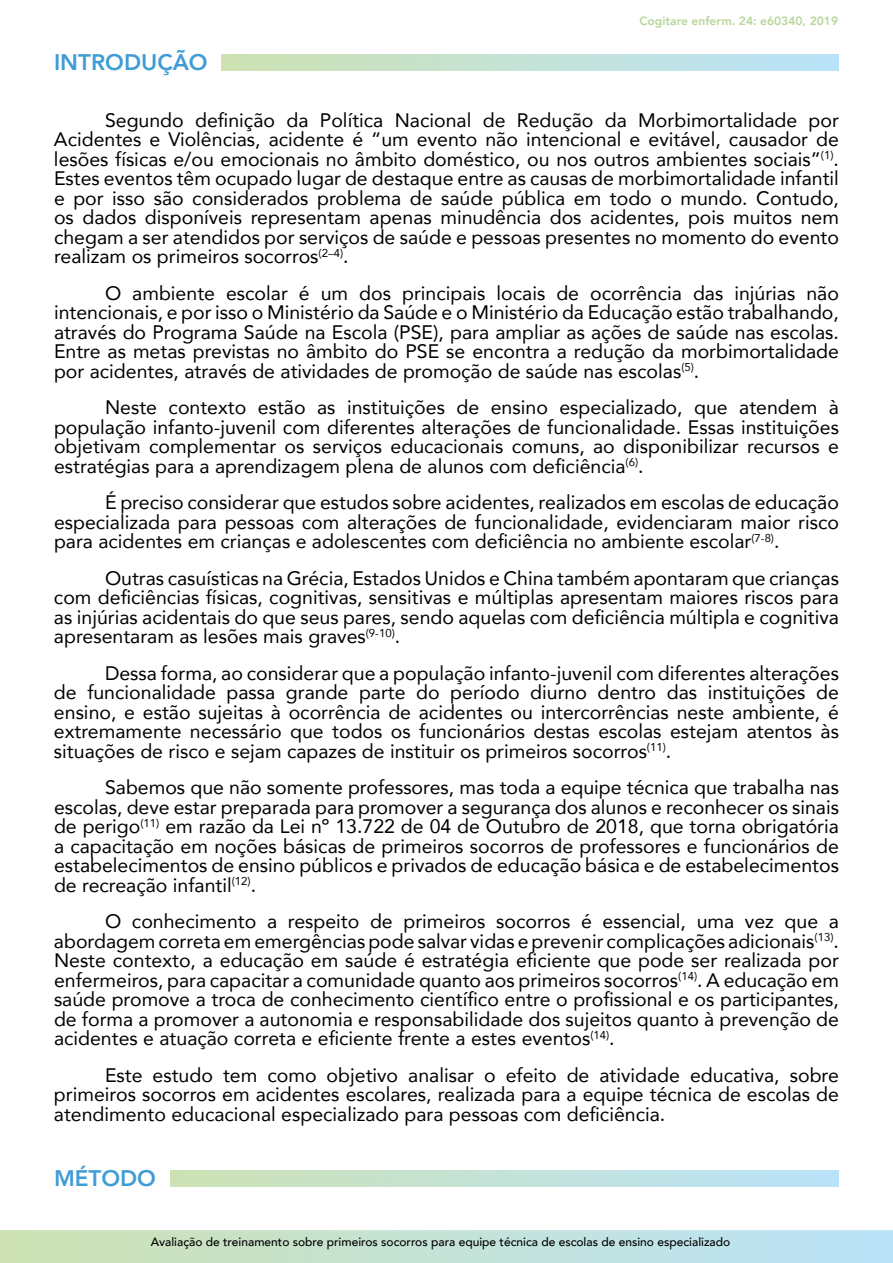
<style>
.page{position:relative;width:893px;height:1263px;background:#fff}
.page>*{position:absolute;margin:0;border:0;box-sizing:border-box;transform-origin:0 0}
.t1{font:800 22.5px "Avenir";color:#409cd4}
.t2{font:19.5px/19.5px "Avenir";color:#000;text-align:justify}
.t3{font:500 12px "Avenir";color:#000}
.t4{font:800 12px "Avenir";color:#b7d69b}
</style>
<div class="page">
<svg style="left:0;top:1230px;width:893px;height:33px"></svg>
<div style="left:221px;top:54px;width:618px;height:17px;background:linear-gradient(to right,#cee2b3,#bae3fb)"></div>
<div style="left:170px;top:1170px;width:669px;height:16px;background:linear-gradient(to right,#cee2b5,#bae3fb)"></div>
<p class="t4" style="left:639px;top:12px;width:200px">Cogitare enferm. 24: e60340, 2019</p>
<p class="t1" style="left:54px;top:45px;width:155px">INTRODUÇÃO</p>
<p class="t2" style="left:54px;top:109px;width:786px;text-indent:51px">Segundo definição da Política Nacional de Redução da Morbimortalidade por Acidentes e Violências, acidente é “um evento não intencional e evitável, causador de lesões físicas e/ou emocionais no âmbito doméstico, ou nos outros ambientes sociais”<sup>(1)</sup>.<br>Estes eventos têm ocupado lugar de destaque entre as causas de morbimortalidade infantil e por isso são considerados problema de saúde pública em todo o mundo. Contudo, os dados disponíveis representam apenas minudência dos acidentes, pois muitos nem chegam a ser atendidos por serviços de saúde e pessoas presentes no momento do evento realizam os primeiros socorros<sup>(2–4)</sup>.</p>
<p class="t2" style="left:54px;top:282px;width:786px;text-indent:51px">O ambiente escolar é um dos principais locais de ocorrência das injúrias não intencionais, e por isso o Ministério da Saúde e o Ministério da Educação estão trabalhando, através do Programa Saúde na Escola (PSE), para ampliar as ações de saúde nas escolas.<br>Entre as metas previstas no âmbito do PSE se encontra a redução da morbimortalidade por acidentes, através de atividades de promoção de saúde nas escolas<sup>(5)</sup>.</p>
<p class="t2" style="left:54px;top:397px;width:786px;text-indent:51px">Neste contexto estão as instituições de ensino especializado, que atendem à população infanto-juvenil com diferentes alterações de funcionalidade. Essas instituições objetivam complementar os serviços educacionais comuns, ao disponibilizar recursos e estratégias para a aprendizagem plena de alunos com deficiência<sup>(6)</sup>.</p>
<p class="t2" style="left:54px;top:492px;width:786px;text-indent:51px">É preciso considerar que estudos sobre acidentes, realizados em escolas de educação especializada para pessoas com alterações de funcionalidade, evidenciaram maior risco para acidentes em crianças e adolescentes com deficiência no ambiente escolar<sup>(7-8)</sup>.</p>
<p class="t2" style="left:54px;top:567px;width:786px;text-indent:51px">Outras casuísticas na Grécia, Estados Unidos e China também apontaram que crianças com deficiências físicas, cognitivas, sensitivas e múltiplas apresentam maiores riscos para as injúrias acidentais do que seus pares, sendo aquelas com deficiência múltipla e cognitiva apresentaram as lesões mais graves<sup>(9-10)</sup>.</p>
<p class="t2" style="left:54px;top:662px;width:786px;text-indent:51px">Dessa forma, ao considerar que a população infanto-juvenil com diferentes alterações de funcionalidade passa grande parte do período diurno dentro das instituições de ensino, e estão sujeitas à ocorrência de acidentes ou intercorrências neste ambiente, é extremamente necessário que todos os funcionários destas escolas estejam atentos às situações de risco e sejam capazes de instituir os primeiros socorros<sup>(11)</sup>.</p>
<p class="t2" style="left:54px;top:777px;width:786px;text-indent:51px">Sabemos que não somente professores, mas toda a equipe técnica que trabalha nas escolas, deve estar preparada para promover a segurança dos alunos e reconhecer os sinais de perigo<sup>(11)</sup> em razão da Lei nº 13.722 de 04 de Outubro de 2018, que torna obrigatória a capacitação em noções básicas de primeiros socorros de professores e funcionários de estabelecimentos de ensino públicos e privados de educação básica e de estabelecimentos de recreação infantil<sup>(12)</sup>.</p>
<p class="t2" style="left:54px;top:911px;width:786px;text-indent:51px">O conhecimento a respeito de primeiros socorros é essencial, uma vez que a abordagem correta em emergências pode salvar vidas e prevenir complicações adicionais<sup>(13)</sup>.<br>Neste contexto, a educação em saúde é estratégia eficiente que pode ser realizada por enfermeiros, para capacitar a comunidade quanto aos primeiros socorros<sup>(14)</sup>. A educação em saúde promove a troca de conhecimento científico entre o profissional e os participantes, de forma a promover a autonomia e responsabilidade dos sujeitos quanto à prevenção de acidentes e atuação correta e eficiente frente a estes eventos<sup>(14)</sup>.</p>
<p class="t2" style="left:54px;top:1064px;width:786px;text-indent:51px">Este estudo tem como objetivo analisar o efeito de atividade educativa, sobre primeiros socorros em acidentes escolares, realizada para a equipe técnica de escolas de atendimento educacional especializado para pessoas com deficiência.</p>
<p class="t1" style="left:54px;top:1161px;width:104px">MÉTODO</p>
<p class="t3" style="left:151px;top:1232px;width:581px">Avaliação de treinamento sobre primeiros socorros para equipe técnica de escolas de ensino especializado</p>
</div>
